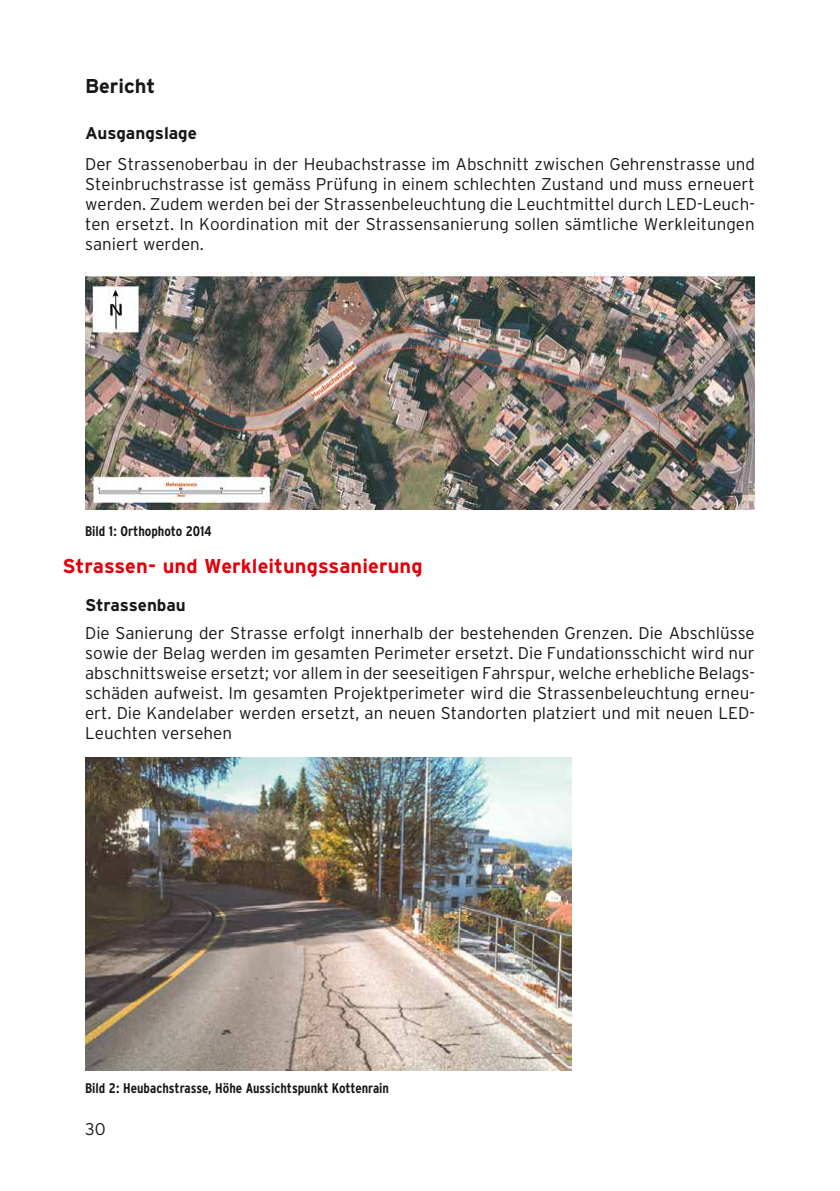
<style>
.page{position:relative;width:840px;height:1191px;background:#fff}
.page>*{position:absolute;margin:0;border:0;box-sizing:border-box;transform-origin:0 0}
.t1{font:700 20px "Interstate";letter-spacing:.005em;color:#e3000b}
.t2{font:700 20px "Interstate";color:#181716}
.t3{font:300 17px/20px "Interstate";color:#181716;text-align:justify}
.t4{font:700 17px "Interstate";color:#181716}
.t5{font:700 condensed 14px "Interstate";color:#181716}
</style>
<div class="page">
<img style="left:85px;top:273px;width:669px;height:236px">
<img style="left:85px;top:757px;width:486px;height:313px">
<p class="t2" style="left:85px;top:75px;width:72px">Bericht</p>
<p class="t4" style="left:85px;top:124px;width:113px">Ausgangslage</p>
<p class="t3" style="left:85px;top:154px;width:671px">Der Strassenoberbau in der Heubachstrasse im Abschnitt zwischen Gehrenstrasse und Steinbruchstrasse ist gemäss Prüfung in einem schlechten Zustand und muss erneuert werden. Zudem werden bei der Strassenbeleuchtung die Leuchtmittel durch LED-Leuch&shy;ten ersetzt. In Koordination mit der Strassensanierung sollen sämtliche Werkleitungen saniert werden.</p>
<p class="t5" style="left:85px;top:523px;width:128px">Bild 1: Orthophoto 2014</p>
<p class="t1" style="left:62px;top:555px;width:361px">Strassen- und Werkleitungssanierung</p>
<p class="t4" style="left:85px;top:595px;width:102px">Strassenbau</p>
<p class="t3" style="left:85px;top:623px;width:670px">Die Sanierung der Strasse erfolgt innerhalb der bestehenden Grenzen. Die Abschlüsse sowie der Belag werden im gesamten Perimeter ersetzt. Die Fundationsschicht wird nur abschnittsweise ersetzt; vor allem in der seeseitigen Fahrspur, welche erhebliche Belags&shy;schäden aufweist. Im gesamten Projektperimeter wird die Strassenbeleuchtung erneu&shy;ert. Die Kandelaber werden ersetzt, an neuen Standorten platziert und mit neuen LED-Leuchten versehen</p>
<p class="t5" style="left:85px;top:1080px;width:305px">Bild 2: Heubachstrasse, Höhe Aussichtspunkt Kottenrain</p>
<p class="t3" style="left:85px;top:1118px;width:22px">30</p>
</div>
